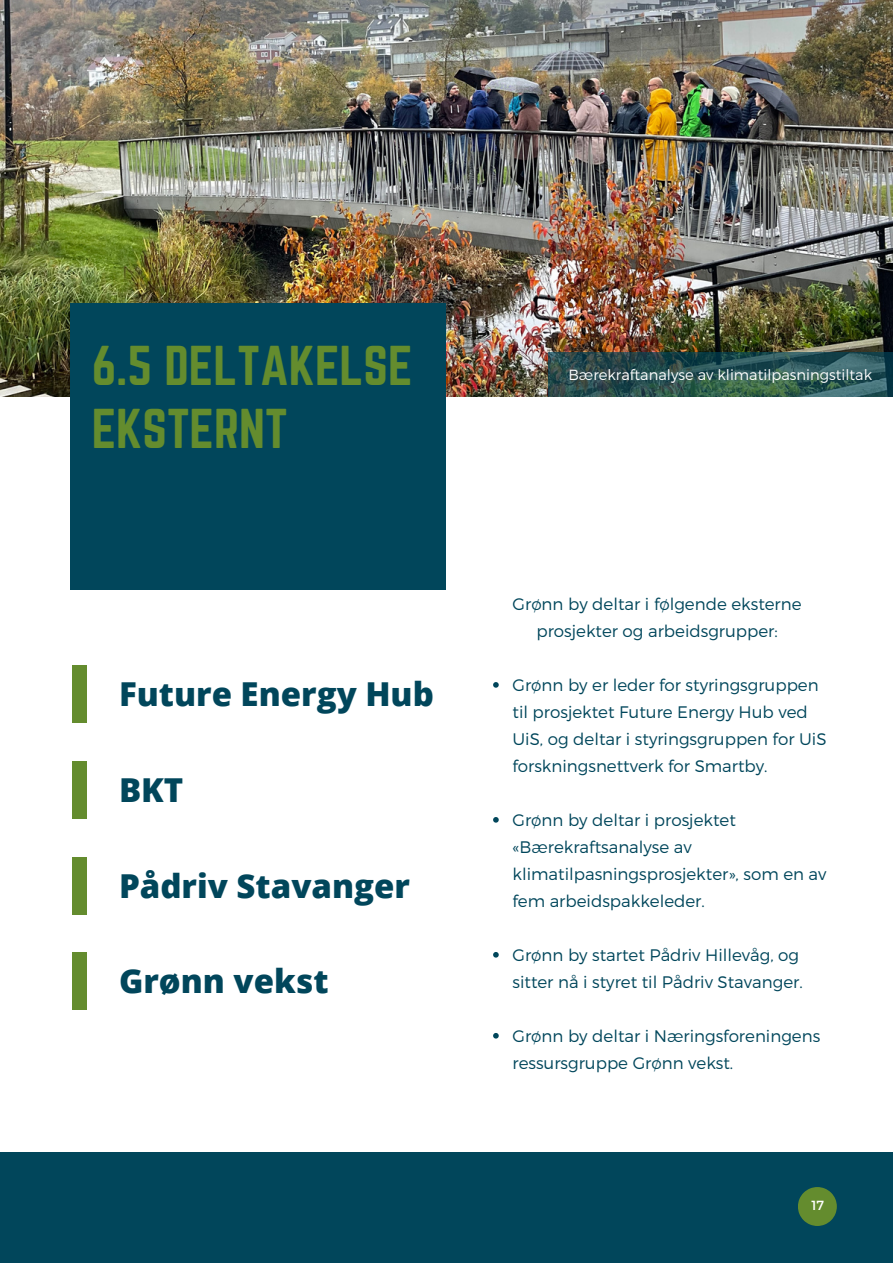
<style>
.page{position:relative;width:893px;height:1264px;background:#fff}
.page>*{position:absolute;margin:0;border:0;box-sizing:border-box;transform-origin:0 0}
.t1{font:49.05px/63px "Norwester";color:#648c2e}
.t2{font:800 33px "Open Sans";color:#01465b}
.t3{font:300 16.65px/27px "Montserrat";color:#01465b}
.t4{font:300 14.7px "Montserrat";color:#fff}
.t5{font:13.2px "Montserrat";color:#fff}
</style>
<div class="page">
<img style="left:0;top:0;width:892px;height:397px">
<div style="left:70px;top:303px;width:375px;height:286px;background:#01465b"></div>
<div style="left:72px;top:665px;width:14px;height:58px;background:#648c2e"></div>
<div style="left:0;top:1152px;width:892px;height:110px;background:#01465b"></div>
<svg style="left:798px;top:1187px;width:38px;height:38px"></svg>
<div style="left:72px;top:761px;width:14px;height:58px;background:#648c2e"></div>
<div style="left:72px;top:857px;width:14px;height:57px;background:#648c2e"></div>
<div style="left:72px;top:952px;width:14px;height:58px;background:#648c2e"></div>
<svg style="left:493px;top:682px;width:5px;height:5px"></svg>
<svg style="left:493px;top:817px;width:5px;height:5px"></svg>
<svg style="left:493px;top:952px;width:5px;height:5px"></svg>
<svg style="left:493px;top:1033px;width:5px;height:5px"></svg>
<svg style="left:548px;top:352px;width:344px;height:45px;background:#2c5453"></svg>
<h1 class="t1" style="left:92px;top:334px;width:322px">6.5 DELTAKELSE<br>EKSTERNT</h1>
<h2 class="t2" style="left:119px;top:670px;width:316px">Future Energy Hub</h2>
<h2 class="t2" style="left:119px;top:766px;width:66px">BKT</h2>
<h2 class="t2" style="left:119px;top:862px;width:292px">Pådriv Stavanger</h2>
<h2 class="t2" style="left:119px;top:957px;width:211px">Grønn vekst</h2>
<p class="t4" style="left:568px;top:365px;width:305px">Bærekraftanalyse av klimatilpasningstiltak</p>
<p class="t3" style="left:512px;top:590px;width:290px;text-align:center">Grønn by deltar i følgende eksterne prosjekter og arbeidsgrupper:</p>
<p class="t3" style="left:512px;top:670px;width:315px">Grønn by er leder for styringsgruppen til prosjektet Future Energy Hub ved UiS, og deltar i styringsgruppen for UiS forskningsnettverk for Smartby.</p>
<p class="t3" style="left:512px;top:805px;width:315px">Grønn by deltar i prosjektet «Bærekraftsanalyse av klimatilpasningsprosjekter», som en av fem arbeidspakkeleder.</p>
<p class="t3" style="left:512px;top:940px;width:292px">Grønn by startet Pådriv Hillevåg, og sitter nå i styret til Pådriv Stavanger.</p>
<p class="t3" style="left:512px;top:1021px;width:309px">Grønn by deltar i Næringsforeningens ressursgruppe Grønn vekst.</p>
<p class="t5" style="left:811px;top:1196px;width:14px">17</p>
</div>
